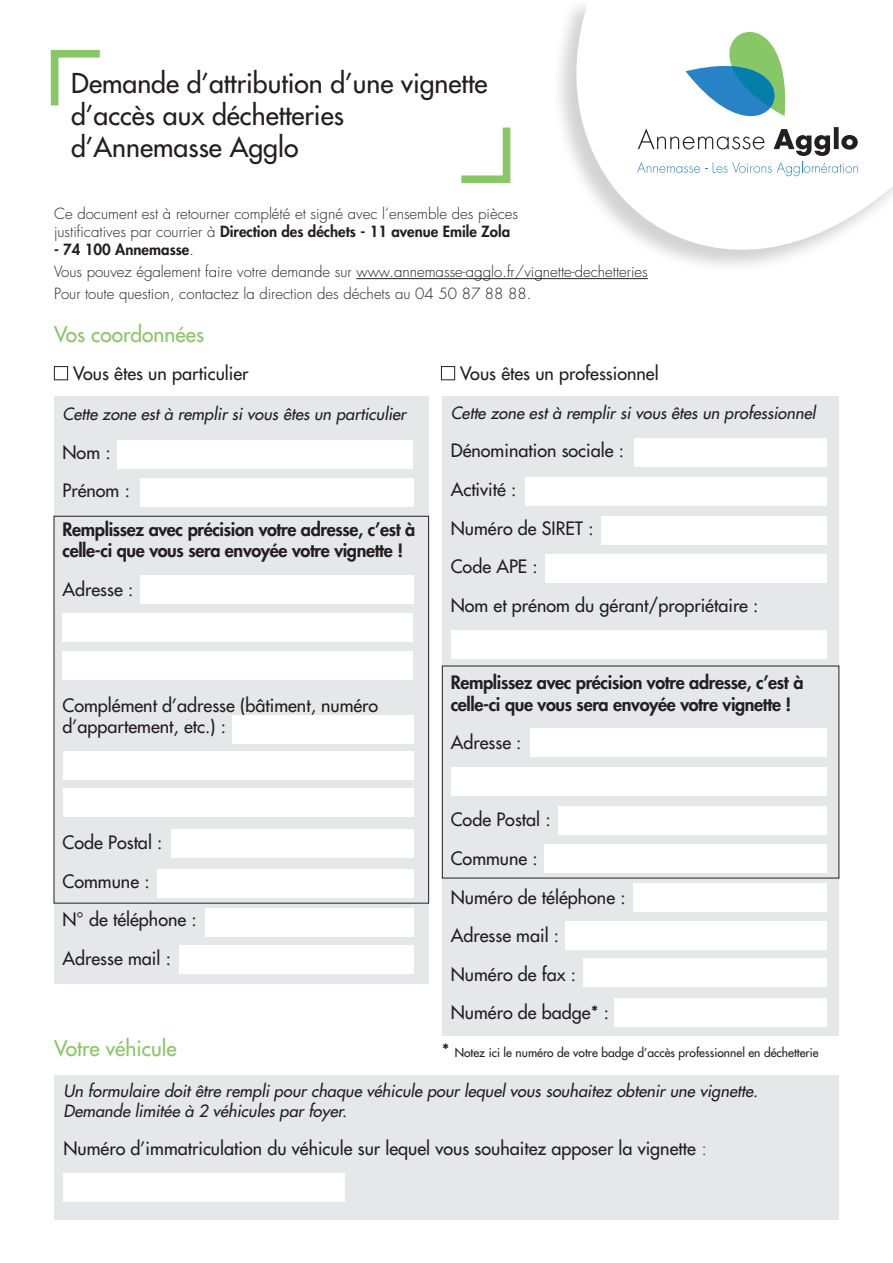
<style>
.page{position:relative;width:893px;height:1263px;background:#fff}
.page>*{position:absolute;margin:0;border:0;box-sizing:border-box;transform-origin:0 0}
.t1{font:500 26.7px/32px "Futura Std";color:#231f20}
.t2{font:500 21px "Futura Std";color:#87c765}
.t3{font:500 18px/21.6px "Futura Std";color:#231f20}
.t4{font:800 18px/21.6px "Futura Std";letter-spacing:-.02em;color:#231f20}
.t5{font:italic 500 16.5px/19.8px "Futura Std";color:#231f20}
.t6{font:300 15px/18px "Futura Std";color:#231f20}
.t7{font:800 15px "Futura Std";color:#231f20}
.t8{font:500 12px "Futura Std";color:#231f20}
.s1{font-weight:800}
.s2{font-weight:300}
.s3{font-size:18px}
</style>
<div class="page">
<div style="left:54px;top:366px;width:14px;height:14px;border:1px solid #231f20"></div>
<div style="left:441px;top:366px;width:14px;height:14px;border:1px solid #231f20"></div>
<svg style="left:572px;top:2px;width:321px;height:268px"></svg>
<svg style="left:637px;top:32px;width:221px;height:144px"></svg>
<svg style="left:461px;top:127px;width:50px;height:57px"></svg>
<svg style="left:50px;top:50px;width:50px;height:56px"></svg>
<hr style="left:356px;top:278px;width:292px;height:1px;background:#231f20">
<div style="left:54px;top:396px;width:375px;height:588px;background:#e6e7e9"></div>
<div style="left:442px;top:396px;width:397px;height:640px;background:#e6e7e9"></div>
<div style="left:117px;top:440px;width:296px;height:28px;background:#fff"></div>
<div style="left:140px;top:478px;width:273px;height:28px;background:#fff"></div>
<div style="left:140px;top:576px;width:273px;height:28px;background:#fff"></div>
<div style="left:63px;top:614px;width:350px;height:28px;background:#fff"></div>
<div style="left:171px;top:829px;width:242px;height:28px;background:#fff"></div>
<div style="left:157px;top:870px;width:256px;height:28px;background:#fff"></div>
<div style="left:205px;top:908px;width:208px;height:28px;background:#fff"></div>
<div style="left:179px;top:945px;width:234px;height:28px;background:#fff"></div>
<div style="left:63px;top:652px;width:350px;height:28px;background:#fff"></div>
<div style="left:634px;top:438px;width:193px;height:28px;background:#fff"></div>
<div style="left:525px;top:477px;width:302px;height:28px;background:#fff"></div>
<div style="left:601px;top:516px;width:226px;height:28px;background:#fff"></div>
<div style="left:545px;top:554px;width:282px;height:28px;background:#fff"></div>
<div style="left:451px;top:630px;width:376px;height:28px;background:#fff"></div>
<div style="left:530px;top:728px;width:297px;height:28px;background:#fff"></div>
<div style="left:451px;top:768px;width:376px;height:28px;background:#fff"></div>
<div style="left:558px;top:806px;width:269px;height:28px;background:#fff"></div>
<div style="left:544px;top:845px;width:283px;height:28px;background:#fff"></div>
<div style="left:633px;top:883px;width:194px;height:28px;background:#fff"></div>
<div style="left:565px;top:921px;width:262px;height:28px;background:#fff"></div>
<div style="left:583px;top:959px;width:244px;height:28px;background:#fff"></div>
<div style="left:614px;top:999px;width:213px;height:28px;background:#fff"></div>
<div style="left:55px;top:1075px;width:784px;height:144px;background:#e6e7e9"></div>
<div style="left:63px;top:1173px;width:282px;height:28px;background:#fff"></div>
<div style="left:63px;top:752px;width:351px;height:28px;background:#fff"></div>
<div style="left:232px;top:715px;width:181px;height:28px;background:#fff"></div>
<div style="left:63px;top:788px;width:351px;height:28px;background:#fff"></div>
<div style="left:54px;top:516px;width:375px;height:387px;border:1px solid #231f20"></div>
<p class="t1" style="left:71px;top:68px;width:418px">Demande d’attribution d’une vignette d’accès aux déchetteries d’Annemasse Agglo</p>
<p class="t6" style="left:54px;top:205px;width:466px">Ce document est à retourner complété et signé avec l’ensemble des pièces justificatives par courrier à <span class="s1">Direction des déchets - 11 avenue Emile Zola</span></p>
<p class="t7" style="left:54px;top:240px;width:142px">- 74 100 Annemasse<span class="s2">.</span></p>
<p class="t6" style="left:54px;top:263px;width:595px">Vous pouvez également faire votre demande sur www.annemasse-agglo.fr/vignette-dechetteries</p>
<p class="t6" style="left:54px;top:285px;width:479px">Pour toute question, contactez la direction des déchets au 04 50 87 88 88.</p>
<p class="t2" style="left:54px;top:321px;width:152px">Vos coordonnées</p>
<p class="t3" style="left:73px;top:363px;width:177px">Vous êtes un particulier</p>
<p class="t3" style="left:460px;top:363px;width:200px">Vous êtes un professionnel</p>
<p class="t5" style="left:63px;top:404px;width:345px">Cette zone est à remplir si vous êtes un particulier</p>
<p class="t3" style="left:63px;top:441px;width:50px">Nom :</p>
<p class="t3" style="left:63px;top:480px;width:69px">Prénom :</p>
<p class="t4" style="left:63px;top:518px;width:354px">Remplissez avec précision votre adresse, c’est à celle-ci que vous sera envoyée votre vignette !</p>
<p class="t3" style="left:63px;top:579px;width:72px">Adresse :</p>
<p class="t3" style="left:63px;top:694px;width:317px">Complément d’adresse (bâtiment, numéro d’appartement, etc.) :</p>
<p class="t3" style="left:63px;top:832px;width:101px">Code Postal :</p>
<p class="t3" style="left:63px;top:870px;width:89px">Commune :</p>
<p class="t3" style="left:63px;top:909px;width:136px">N° de téléphone :</p>
<p class="t3" style="left:63px;top:948px;width:110px">Adresse mail :</p>
<p class="t2" style="left:54px;top:1035px;width:124px">Votre véhicule</p>
<p class="t5" style="left:451px;top:403px;width:366px">Cette zone est à remplir si vous êtes un professionnel</p>
<p class="t3" style="left:451px;top:440px;width:175px">Dénomination sociale :</p>
<p class="t3" style="left:451px;top:478px;width:67px">Activité :</p>
<p class="t3" style="left:451px;top:517px;width:144px">Numéro de SIRET :</p>
<p class="t3" style="left:451px;top:556px;width:88px">Code APE :</p>
<p class="t3" style="left:451px;top:594px;width:309px">Nom et prénom du gérant/propriétaire :</p>
<p class="t4" style="left:451px;top:671px;width:354px">Remplissez avec précision votre adresse, c’est à celle-ci que vous sera envoyée votre vignette !</p>
<p class="t3" style="left:451px;top:732px;width:72px">Adresse :</p>
<p class="t3" style="left:451px;top:809px;width:101px">Code Postal :</p>
<p class="t3" style="left:451px;top:848px;width:89px">Commune :</p>
<p class="t3" style="left:451px;top:886px;width:176px">Numéro de téléphone :</p>
<p class="t3" style="left:451px;top:925px;width:110px">Adresse mail :</p>
<p class="t3" style="left:451px;top:963px;width:127px">Numéro de fax :</p>
<p class="t3" style="left:451px;top:1002px;width:160px">Numéro de badge* :</p>
<p class="t8" style="left:442px;top:1045px;width:379px"><span class="s3">*</span> Notez ici le numéro de votre badge d’accès professionnel en déchetterie</p>
<p class="t5" style="left:63px;top:1081px;width:696px">Un formulaire doit être rempli pour chaque véhicule pour lequel vous souhaitez obtenir une vignette.<br>Demande limitée à 2 véhicules par foyer.</p>
<p class="t3" style="left:63px;top:1138px;width:645px">Numéro d’immatriculation du véhicule sur lequel vous souhaitez apposer la vignette <span class="s2">:</span></p>
</div>
